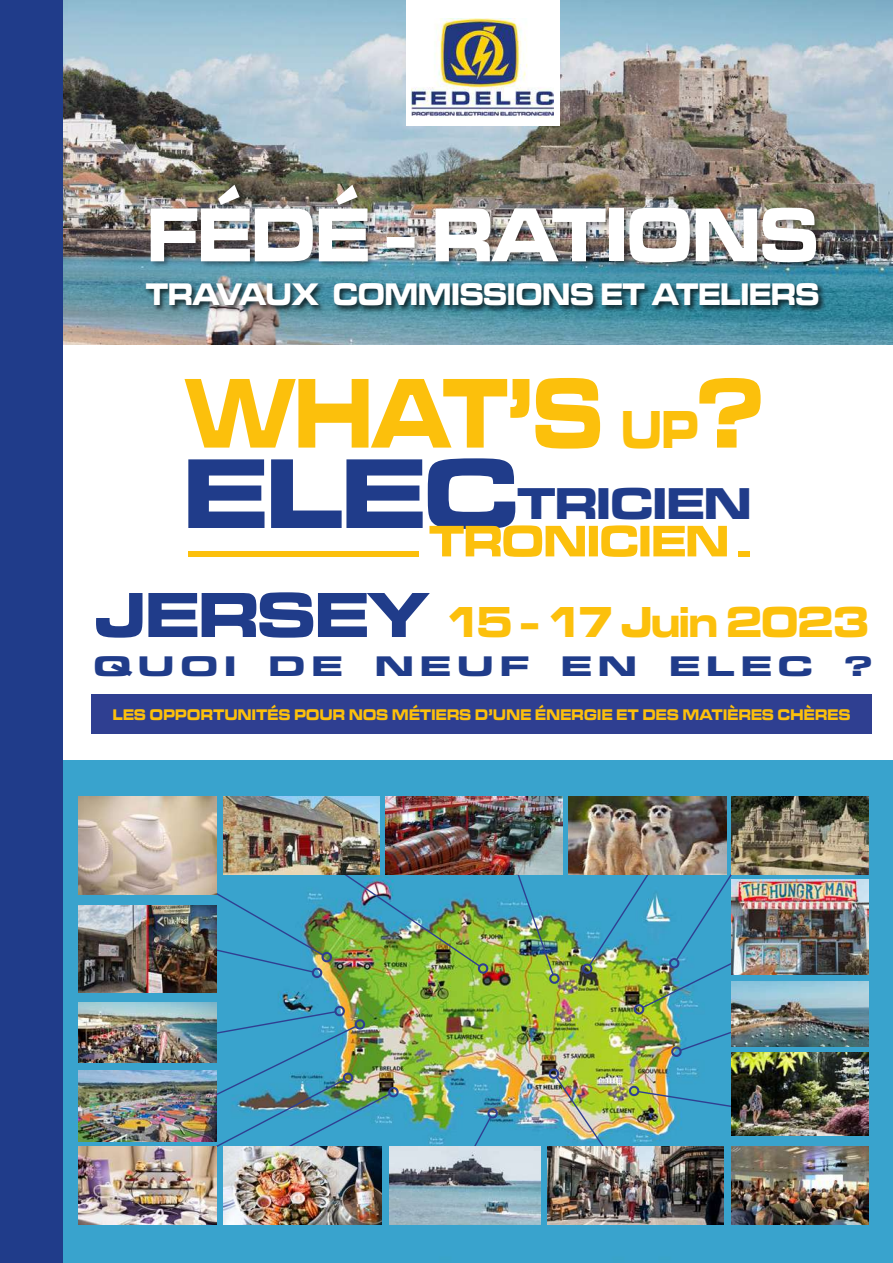
<style>
.page{position:relative;width:893px;height:1263px;background:#fff}
.page>*{position:absolute;margin:0;border:0;box-sizing:border-box;transform-origin:0 0}
.t1{font:102.9px/80.4px "Microgramma D Bold Exte";color:#fcc00c;scale:.77 1}
.t2{font:79.2px "Microgramma D Bold Exte";letter-spacing:.01em;color:#fff;scale:.83 1}
.t3{font:46.2px "Microgramma D Bold Exte";color:#203c8a}
.t4{font:45px "Microgramma D Bold Exte";letter-spacing:-.025em;color:#fcc00c;scale:.9 1}
.t5{font:32.4px "Microgramma D Bold Exte";letter-spacing:.01em;color:#fff;scale:.83 1}
.t6{font:29.4px "Microgramma D Bold Exte";letter-spacing:.18em;color:#203c8a;scale:1.28 1}
.t7{font:15.9px "Microgramma D Bold Exte";letter-spacing:.03em;color:#fcc00c;scale:.84 1}
.s1{font-size:55.5px}
.s2{color:#203c8a}
.s3{font-size:66px;color:#203c8a}
</style>
<div class="page">
<img style="left:63px;top:0;width:830px;height:344px">
<div style="left:406px;top:0;width:153px;height:125px;background:#fff"></div>
<img style="left:412px;top:18px;width:141px;height:100px">
<div style="left:149px;top:183px;width:674px;height:86px;background:#000;opacity:.36"></div>
<div style="left:144px;top:281px;width:682px;height:32px;background:#000;opacity:.72"></div>
<div style="left:188px;top:551px;width:231px;height:6px;background:#fcc00c"></div>
<div style="left:738px;top:551px;width:11px;height:6px;background:#fcc00c"></div>
<svg style="left:429px;top:525px;width:298px;height:32px"></svg>
<div style="left:91px;top:694px;width:781px;height:39px;background:#2f3f91"></div>
<img style="left:63px;top:761px;width:830px;height:502px">
<div style="left:321px;top:952px;width:11px;height:10px;border:2px solid #2f3f91;border-radius:50%"></div>
<svg style="left:206px;top:887px;width:119px;height:86px;background:#3e9bbc"></svg>
<div style="left:312px;top:968px;width:10px;height:10px;border:2px solid #2f3f91;border-radius:50%"></div>
<div style="left:334px;top:1006px;width:11px;height:10px;border:2px solid #2f3f91;border-radius:50%"></div>
<img style="left:203px;top:1010px;width:189px;height:159px">
<div style="left:388px;top:1087px;width:11px;height:10px;border:2px solid #2f3f91;border-radius:50%"></div>
<svg style="left:468px;top:1115px;width:25px;height:31px"></svg>
<div style="left:487px;top:1108px;width:11px;height:10px;border:2px solid #2f3f91;border-radius:50%"></div>
<img style="left:554px;top:1075px;width:55px;height:71px">
<div style="left:549px;top:1068px;width:10px;height:11px;border:2px solid #2f3f91;border-radius:50%"></div>
<svg style="left:637px;top:1090px;width:94px;height:19px;background:#65a49a"></svg>
<div style="left:629px;top:1086px;width:10px;height:10px;border:2px solid #2f3f91;border-radius:50%"></div>
<svg style="left:679px;top:1028px;width:60px;height:24px"></svg>
<div style="left:671px;top:1046px;width:11px;height:11px;border:2px solid #2f3f91;border-radius:50%"></div>
<div style="left:582px;top:963px;width:10px;height:11px;border:2px solid #2f3f91;border-radius:50%"></div>
<img style="left:514px;top:874px;width:41px;height:102px">
<div style="left:549px;top:973px;width:11px;height:11px;border:2px solid #2f3f91;border-radius:50%"></div>
<img style="left:339px;top:870px;width:143px;height:98px">
<div style="left:478px;top:963px;width:10px;height:11px;border:2px solid #2f3f91;border-radius:50%"></div>
<img style="left:588px;top:866px;width:151px;height:143px">
<div style="left:634px;top:1004px;width:10px;height:10px;border:2px solid #2f3f91;border-radius:50%"></div>
<img style="left:78px;top:1146px;width:138px;height:78px">
<img style="left:78px;top:1070px;width:138px;height:71px">
<img style="left:78px;top:796px;width:138px;height:99px">
<img style="left:547px;top:1146px;width:176px;height:78px">
<img style="left:731px;top:1052px;width:138px;height:83px">
<img style="left:731px;top:796px;width:138px;height:78px">
<img style="left:78px;top:1002px;width:138px;height:60px">
<img style="left:731px;top:981px;width:138px;height:66px">
<img style="left:78px;top:905px;width:138px;height:87px">
<img style="left:731px;top:879px;width:138px;height:95px">
<img style="left:223px;top:1146px;width:158px;height:78px">
<img style="left:223px;top:796px;width:157px;height:78px">
<img style="left:389px;top:1146px;width:151px;height:78px">
<img style="left:386px;top:796px;width:176px;height:78px">
<img style="left:568px;top:796px;width:158px;height:78px">
<img style="left:731px;top:1146px;width:138px;height:78px">
<div style="left:0;top:0;width:63px;height:1263px;background:#203c8a"></div>
<h2 class="t2" style="left:148px;top:181px;width:809px">FÉDÉ - RATIONS</h2>
<h3 class="t5" style="left:146px;top:273px;width:812px">TRAVAUX COMMISSIONS ET ATELIERS</h3>
<h1 class="t1" style="left:183px;top:370px;width:753px">WHAT’S <span class="s1">UP</span>?<br><span class="s2">ELEC</span></h1>
<h3 class="t3" style="left:518px;top:472px;width:235px">TRICIEN</h3>
<h3 class="t4" style="left:96px;top:591px;width:861px"><span class="s3">JERSEY</span> 15 - 17 Juin 2023</h3>
<h3 class="t6" style="left:94px;top:646px;width:609px">QUOI DE NEUF EN ELEC ?</h3>
<p class="t7" style="left:113px;top:704px;width:879px">LES OPPORTUNITÉS POUR NOS MÉTIERS D’UNE ÉNERGIE ET DES MATIÈRES CHÈRES</p>
</div>
